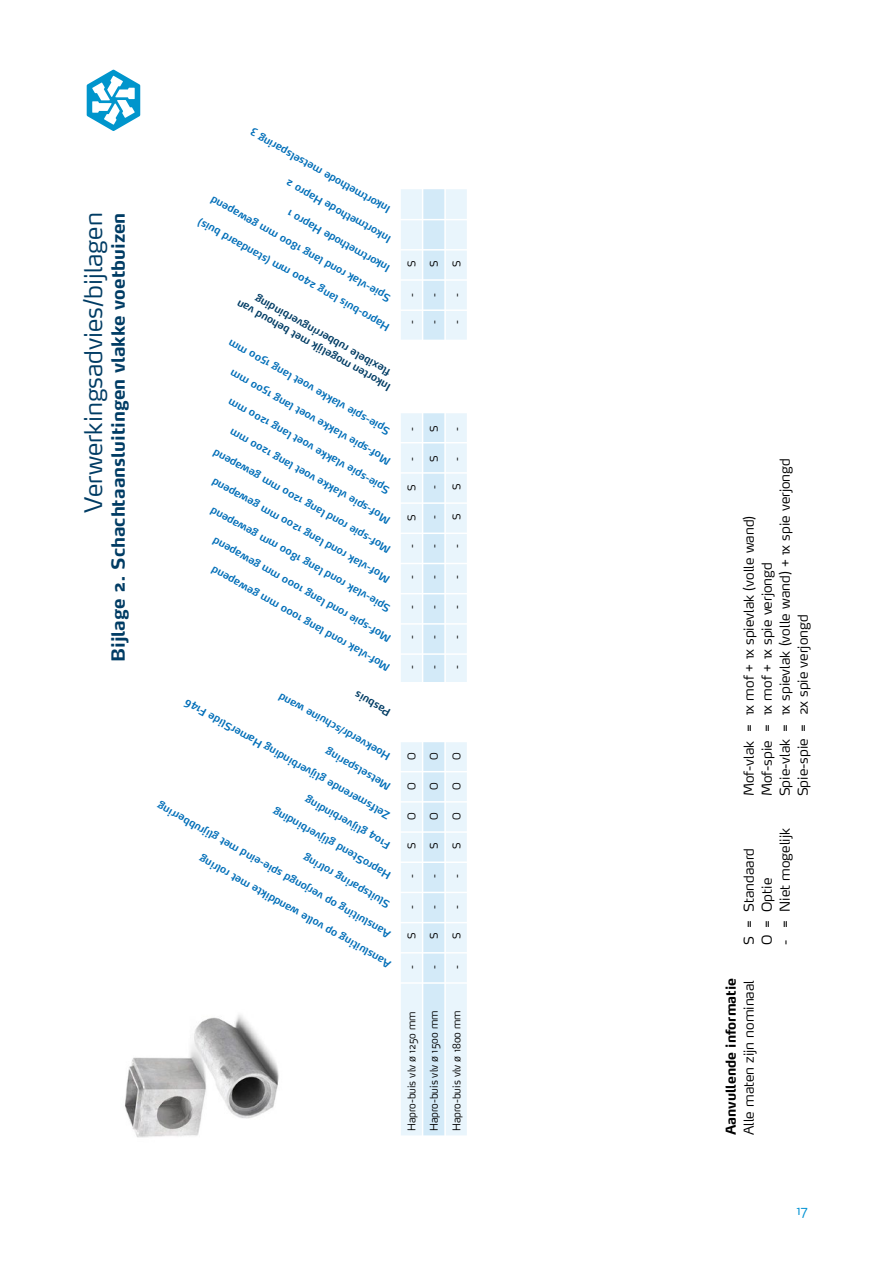
<style>
.page{position:relative;width:893px;height:1263px;background:#fff}
.page>*{position:absolute;margin:0;border:0;box-sizing:border-box;transform-origin:0 0}
.t1{font:300 24px "Max";color:#003c64}
.t2{font:700 18px "Max";color:#003c64}
.t3{font:300 13.5px/18px "Max";color:#000}
.t4{font:700 13.5px "Max";color:#000}
.t5{font:300 13.5px "Max";color:#0092d3}
.t6{font:600 10.5px "Max";color:#006eb8}
.t7{font:300 10.5px "Max";color:#000;scale:.95 1}
.t8{font:600 10.5px/12.9px "Max";color:#003c64;text-align:center}
</style>
<div class="page">
<svg style="left:87px;top:70px;width:53px;height:61px"></svg>
<div style="left:401px;top:189px;width:21px;height:946px;background:#e9f5fc"></div>
<div style="left:423px;top:189px;width:21px;height:946px;background:#d3eaf8"></div>
<div style="left:446px;top:189px;width:21px;height:946px;background:#e9f5fc"></div>
<div style="left:398px;top:682px;width:206px;height:59px;background:#fff"></div>
<div style="left:397px;top:340px;width:206px;height:72px;background:#fff"></div>
<img style="left:125px;top:1015px;width:154px;height:123px">
<hr style="left:390px;top:982px;width:98px;height:2px;background:#fff">
<hr style="left:390px;top:952px;width:98px;height:1px;background:#fff">
<hr style="left:390px;top:922px;width:98px;height:1px;background:#fff">
<hr style="left:390px;top:653px;width:98px;height:2px;background:#fff">
<hr style="left:390px;top:892px;width:98px;height:1px;background:#fff">
<hr style="left:390px;top:623px;width:98px;height:2px;background:#fff">
<hr style="left:390px;top:861px;width:98px;height:2px;background:#fff">
<hr style="left:390px;top:593px;width:98px;height:1px;background:#fff">
<hr style="left:390px;top:831px;width:98px;height:2px;background:#fff">
<hr style="left:390px;top:563px;width:98px;height:1px;background:#fff">
<hr style="left:390px;top:801px;width:98px;height:2px;background:#fff">
<hr style="left:390px;top:532px;width:98px;height:2px;background:#fff">
<hr style="left:390px;top:502px;width:98px;height:2px;background:#fff">
<hr style="left:390px;top:309px;width:98px;height:2px;background:#fff">
<hr style="left:390px;top:472px;width:98px;height:2px;background:#fff">
<hr style="left:390px;top:279px;width:98px;height:2px;background:#fff">
<hr style="left:390px;top:442px;width:98px;height:1px;background:#fff">
<hr style="left:390px;top:249px;width:98px;height:2px;background:#fff">
<hr style="left:390px;top:412px;width:98px;height:1px;background:#fff">
<hr style="left:390px;top:219px;width:98px;height:1px;background:#fff">
<hr style="left:390px;top:771px;width:98px;height:1px;background:#fff">
<hr style="left:390px;top:741px;width:98px;height:1px;background:#fff">
<h1 class="t1" style="left:78px;top:512px;width:301px;rotate:-90deg">Verwerkingsadvies/bijlagen</h1>
<h2 class="t2" style="left:107px;top:662px;width:451px;rotate:-90deg">Bijlage 2. Schachtaansluitingen vlakke voetbuizen</h2>
<p class="t6" style="left:386px;top:216px;width:161px;rotate:-151deg">Inkortmethode metselsparing 3</p>
<p class="t6" style="left:387px;top:246px;width:120px;rotate:-151deg">Inkortmethode Hapro 2</p>
<p class="t6" style="left:386px;top:305px;width:206px;rotate:-151deg">Spie-vlak rond lang 1800 mm gewapend</p>
<p class="t6" style="left:386px;top:275px;width:117px;rotate:-151deg">Inkortmethode Hapro 1</p>
<p class="t6" style="left:386px;top:334px;width:220px;rotate:-151deg">Hapro-buis lang 2400 mm (standaard buis)</p>
<p class="t8" style="left:387px;top:393px;width:176px;rotate:-151deg">Inkorten mogelijk met behoud van flexibele rubberringverbinding</p>
<p class="t6" style="left:386px;top:438px;width:185px;rotate:-151deg">Spie-spie vlakke voet lang 1500 mm</p>
<p class="t6" style="left:387px;top:467px;width:184px;rotate:-151deg">Mof-spie vlakke voet lang 1500 mm</p>
<p class="t6" style="left:386px;top:497px;width:185px;rotate:-151deg">Spie-spie vlakke voet lang 1200 mm</p>
<p class="t6" style="left:386px;top:526px;width:183px;rotate:-151deg">Mof-spie vlakke voet lang 1200 mm</p>
<p class="t6" style="left:387px;top:556px;width:203px;rotate:-151deg">Mof-spie rond lang 1200 mm gewapend</p>
<p class="t6" style="left:386px;top:585px;width:204px;rotate:-151deg">Mof-vlak rond lang 1200 mm gewapend</p>
<p class="t6" style="left:386px;top:615px;width:206px;rotate:-151deg">Spie-vlak rond lang 1800 mm gewapend</p>
<p class="t6" style="left:387px;top:645px;width:204px;rotate:-151deg">Mof-spie rond lang 1000 mm gewapend</p>
<p class="t6" style="left:386px;top:674px;width:204px;rotate:-151deg">Mof-vlak rond lang 1000 mm gewapend</p>
<p class="t8" style="left:387px;top:719px;width:41px;rotate:-151deg">Pasbuis</p>
<p class="t6" style="left:386px;top:763px;width:128px;rotate:-151deg">Hoekverdr/schuine wand</p>
<p class="t6" style="left:386px;top:822px;width:235px;rotate:-151deg">Zelfsmerende glijverbinding HamerSlide F146</p>
<p class="t6" style="left:387px;top:793px;width:75px;rotate:-151deg">Metselsparing</p>
<p class="t6" style="left:386px;top:852px;width:98px;rotate:-151deg">F104 glijverbinding</p>
<p class="t6" style="left:387px;top:940px;width:267px;rotate:-151deg">Aansluiting op verjongd spie-eind met glijrubberring</p>
<p class="t6" style="left:387px;top:882px;width:135px;rotate:-151deg">HaproStend glijverbinding</p>
<p class="t6" style="left:386px;top:911px;width:99px;rotate:-151deg">Sluitsparing rolring</p>
<p class="t6" style="left:387px;top:970px;width:219px;rotate:-151deg">Aansluiting op volle wanddikte met rolring</p>
<p class="t7" style="left:405px;top:267px;width:8px;rotate:-90deg">S</p>
<p class="t7" style="left:405px;top:324px;width:34px;rotate:-90deg">- -</p>
<p class="t7" style="left:428px;top:267px;width:8px;rotate:-90deg">S</p>
<p class="t7" style="left:428px;top:324px;width:34px;rotate:-90deg">- -</p>
<p class="t7" style="left:450px;top:267px;width:8px;rotate:-90deg">S</p>
<p class="t7" style="left:450px;top:324px;width:34px;rotate:-90deg">- -</p>
<p class="t7" style="left:405px;top:431px;width:6px;rotate:-90deg">-</p>
<p class="t7" style="left:428px;top:432px;width:8px;rotate:-90deg">S</p>
<p class="t7" style="left:450px;top:431px;width:6px;rotate:-90deg">-</p>
<p class="t7" style="left:405px;top:461px;width:6px;rotate:-90deg">-</p>
<p class="t7" style="left:405px;top:491px;width:8px;rotate:-90deg">S</p>
<p class="t7" style="left:428px;top:489px;width:37px;rotate:-90deg">- S</p>
<p class="t7" style="left:450px;top:461px;width:6px;rotate:-90deg">-</p>
<p class="t7" style="left:450px;top:490px;width:8px;rotate:-90deg">S</p>
<p class="t7" style="left:405px;top:548px;width:37px;rotate:-90deg">- S</p>
<p class="t7" style="left:428px;top:548px;width:36px;rotate:-90deg">- -</p>
<p class="t7" style="left:450px;top:548px;width:37px;rotate:-90deg">- S</p>
<p class="t7" style="left:405px;top:579px;width:6px;rotate:-90deg">-</p>
<p class="t7" style="left:428px;top:579px;width:6px;rotate:-90deg">-</p>
<p class="t7" style="left:450px;top:579px;width:6px;rotate:-90deg">-</p>
<p class="t7" style="left:405px;top:609px;width:6px;rotate:-90deg">-</p>
<p class="t7" style="left:428px;top:609px;width:6px;rotate:-90deg">-</p>
<p class="t7" style="left:450px;top:609px;width:6px;rotate:-90deg">-</p>
<p class="t7" style="left:405px;top:639px;width:6px;rotate:-90deg">-</p>
<p class="t7" style="left:428px;top:639px;width:6px;rotate:-90deg">-</p>
<p class="t7" style="left:450px;top:639px;width:6px;rotate:-90deg">-</p>
<p class="t7" style="left:405px;top:669px;width:6px;rotate:-90deg">-</p>
<p class="t7" style="left:428px;top:669px;width:6px;rotate:-90deg">-</p>
<p class="t7" style="left:450px;top:669px;width:6px;rotate:-90deg">-</p>
<p class="t7" style="left:405px;top:760px;width:10px;rotate:-90deg">O</p>
<p class="t7" style="left:428px;top:760px;width:10px;rotate:-90deg">O</p>
<p class="t7" style="left:450px;top:759px;width:10px;rotate:-90deg">O</p>
<p class="t7" style="left:405px;top:790px;width:10px;rotate:-90deg">O</p>
<p class="t7" style="left:428px;top:790px;width:10px;rotate:-90deg">O</p>
<p class="t7" style="left:450px;top:789px;width:10px;rotate:-90deg">O</p>
<p class="t7" style="left:405px;top:820px;width:10px;rotate:-90deg">O</p>
<p class="t7" style="left:428px;top:820px;width:10px;rotate:-90deg">O</p>
<p class="t7" style="left:450px;top:820px;width:10px;rotate:-90deg">O</p>
<p class="t7" style="left:405px;top:878px;width:39px;rotate:-90deg">- S</p>
<p class="t7" style="left:428px;top:878px;width:39px;rotate:-90deg">- S</p>
<p class="t7" style="left:450px;top:878px;width:39px;rotate:-90deg">- S</p>
<p class="t7" style="left:405px;top:909px;width:6px;rotate:-90deg">-</p>
<p class="t7" style="left:428px;top:909px;width:6px;rotate:-90deg">-</p>
<p class="t7" style="left:450px;top:909px;width:6px;rotate:-90deg">-</p>
<p class="t7" style="left:405px;top:939px;width:8px;rotate:-90deg">S</p>
<p class="t7" style="left:428px;top:939px;width:8px;rotate:-90deg">S</p>
<p class="t7" style="left:450px;top:939px;width:8px;rotate:-90deg">S</p>
<p class="t7" style="left:405px;top:969px;width:6px;rotate:-90deg">-</p>
<p class="t7" style="left:428px;top:969px;width:6px;rotate:-90deg">-</p>
<p class="t7" style="left:450px;top:969px;width:6px;rotate:-90deg">-</p>
<p class="t7" style="left:405px;top:1131px;width:128px;rotate:-90deg">Hapro-buis vlv ø 1250 mm</p>
<p class="t7" style="left:428px;top:1131px;width:128px;rotate:-90deg">Hapro-buis vlv ø 1500 mm</p>
<p class="t7" style="left:450px;top:1131px;width:129px;rotate:-90deg">Hapro-buis vlv ø 1800 mm</p>
<p class="t3" style="left:776px;top:796px;width:340px;rotate:-90deg">Spie-vlak = 1x spievlak (volle wand) + 1x spie verjongd<br>Spie-spie = 2x spie verjongd</p>
<p class="t3" style="left:740px;top:796px;width:282px;rotate:-90deg">Mof-vlak = 1x mof + 1x spievlak (volle wand)</p>
<p class="t3" style="left:758px;top:796px;width:235px;rotate:-90deg">Mof-spie = 1x mof + 1x spie verjongd</p>
<p class="t3" style="left:776px;top:945px;width:118px;rotate:-90deg">- = Niet mogelijk</p>
<p class="t3" style="left:740px;top:945px;width:98px;rotate:-90deg">S = Standaard</p>
<p class="t3" style="left:758px;top:945px;width:68px;rotate:-90deg">O = Optie</p>
<p class="t4" style="left:722px;top:1135px;width:159px;rotate:-90deg">Aanvullende informatie</p>
<p class="t3" style="left:740px;top:1135px;width:157px;rotate:-90deg">Alle maten zijn nominaal</p>
<p class="t5" style="left:797px;top:1202px;width:12px">17</p>
</div>
